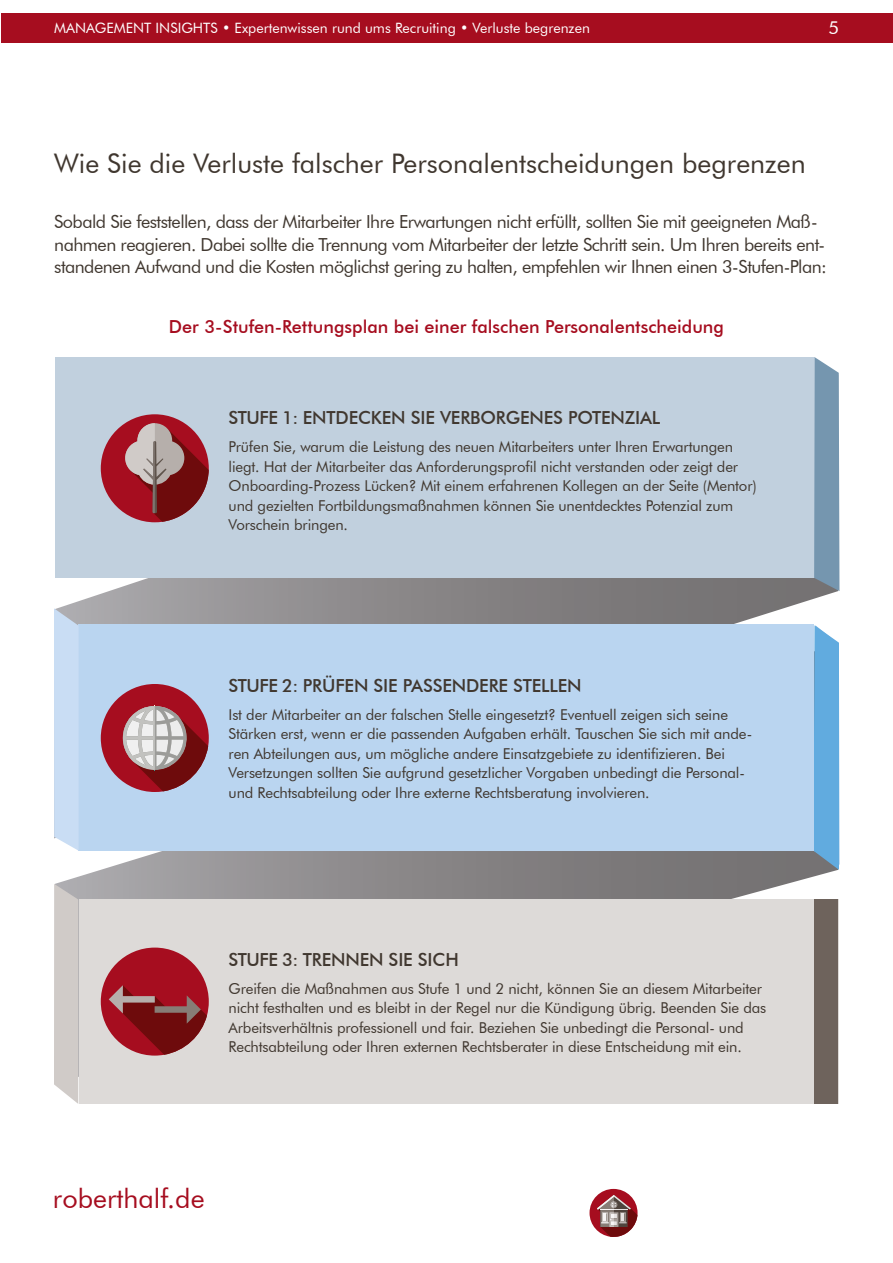
<style>
.page{position:relative;width:893px;height:1263px;background:#fff}
.page>*{position:absolute;margin:0;border:0;box-sizing:border-box;transform-origin:0 0}
.t1{font:27px "Futura BT";color:#40372f}
.t2{font:27px "Futura BT";color:#a60d1f}
.t3{font:18px/22.5px "Futura BT";letter-spacing:-.03em;color:#40372f}
.t4{font:500 18px "Futura BT";letter-spacing:-.01em;color:#40372f}
.t5{font:500 18px "Futura BT";color:#a60d1f}
.t6{font:18px "Futura BT";color:#fff}
.t7{font:15px/19.5px "Futura BT";letter-spacing:-.01em;color:#40372f}
.t8{font:14.25px "Futura BT";color:#fff}
</style>
<div class="page">
<div style="left:1px;top:13px;width:892px;height:30px;background:#a60d1f"></div>
<svg style="left:589px;top:1189px;width:48px;height:48px"></svg>
<svg style="left:55px;top:577px;width:783px;height:48px;background:#959496"></svg>
<svg style="left:55px;top:851px;width:782px;height:232px;background:#939193"></svg>
<svg style="left:813px;top:625px;width:26px;height:245px;background:#67abdb"></svg>
<div style="left:79px;top:899px;width:760px;height:205px;background:#dddad8"></div>
<div style="left:78px;top:625px;width:736px;height:226px;background:#bad5f0"></div>
<div style="left:55px;top:357px;width:760px;height:220px;background:#c1d0de"></div>
<div style="left:814px;top:899px;width:24px;height:205px;background:#6e635c"></div>
<svg style="left:54px;top:608px;width:25px;height:242px;background:#c9dbf1"></svg>
<svg style="left:101px;top:947px;width:108px;height:108px"></svg>
<svg style="left:101px;top:684px;width:108px;height:108px"></svg>
<svg style="left:101px;top:414px;width:108px;height:108px"></svg>
<svg style="left:814px;top:357px;width:25px;height:234px;background:#7b99b0"></svg>
<svg style="left:54px;top:884px;width:24px;height:220px;background:#d1ccc9"></svg>
<p class="t8" style="left:54px;top:19px;width:537px">MANAGEMENT INSIGHTS • Expertenwissen rund ums Recruiting • Verluste begrenzen</p>
<p class="t6" style="left:829px;top:17px;width:12px">5</p>
<h1 class="t1" style="left:54px;top:147px;width:753px">Wie Sie die Verluste falscher Personalentscheidungen begrenzen</h1>
<p class="t3" style="left:54px;top:210px;width:774px">Sobald Sie feststellen, dass der Mitarbeiter Ihre Erwartungen nicht erfüllt, sollten Sie mit geeigneten Maß&shy;nahmen reagieren. Dabei sollte die Trennung vom Mitarbeiter der letzte Schritt sein. Um Ihren bereits ent&shy;standenen Aufwand und die Kosten möglichst gering zu halten, empfehlen wir Ihnen einen 3-Stufen-Plan:</p>
<p class="t5" style="left:169px;top:316px;width:556px">Der 3-Stufen-Rettungsplan bei einer falschen Personalentscheidung</p>
<p class="t4" style="left:229px;top:407px;width:433px">STUFE 1: ENTDECKEN SIE VERBORGENES POTENZIAL</p>
<p class="t7" style="left:229px;top:437px;width:530px">Prüfen Sie, warum die Leistung des neuen Mitarbeiters unter Ihren Erwartungen liegt. Hat der Mitarbeiter das Anforderungsprofil nicht verstanden oder zeigt der Onboarding-Prozess Lücken? Mit einem erfahrenen Kollegen an der Seite (Mentor) und gezielten Fortbildungsmaßnahmen können Sie unentdecktes Potenzial zum Vorschein bringen.</p>
<p class="t4" style="left:229px;top:674px;width:355px">STUFE 2: PRÜFEN SIE PASSENDERE STELLEN</p>
<p class="t7" style="left:229px;top:704px;width:525px">Ist der Mitarbeiter an der falschen Stelle eingesetzt? Eventuell zeigen sich seine Stärken erst, wenn er die passenden Aufgaben erhält. Tauschen Sie sich mit ande&shy;ren Abteilungen aus, um mögliche andere Einsatzgebiete zu identifizieren. Bei Versetzungen sollten Sie aufgrund gesetzlicher Vorgaben unbedingt die Personal&shy;und Rechtsabteilung oder Ihre externe Rechtsberatung involvieren.</p>
<p class="t4" style="left:229px;top:948px;width:232px">STUFE 3: TRENNEN SIE SICH</p>
<p class="t7" style="left:229px;top:978px;width:539px">Greifen die Maßnahmen aus Stufe 1 und 2 nicht, können Sie an diesem Mitarbeiter nicht festhalten und es bleibt in der Regel nur die Kündigung übrig. Beenden Sie das Arbeitsverhältnis professionell und fair. Beziehen Sie unbedingt die Personal- und Rechtsabteilung oder Ihren externen Rechtsberater in diese Entscheidung mit ein.</p>
<h1 class="t2" style="left:53px;top:1182px;width:153px">roberthalf.de</h1>
</div>
